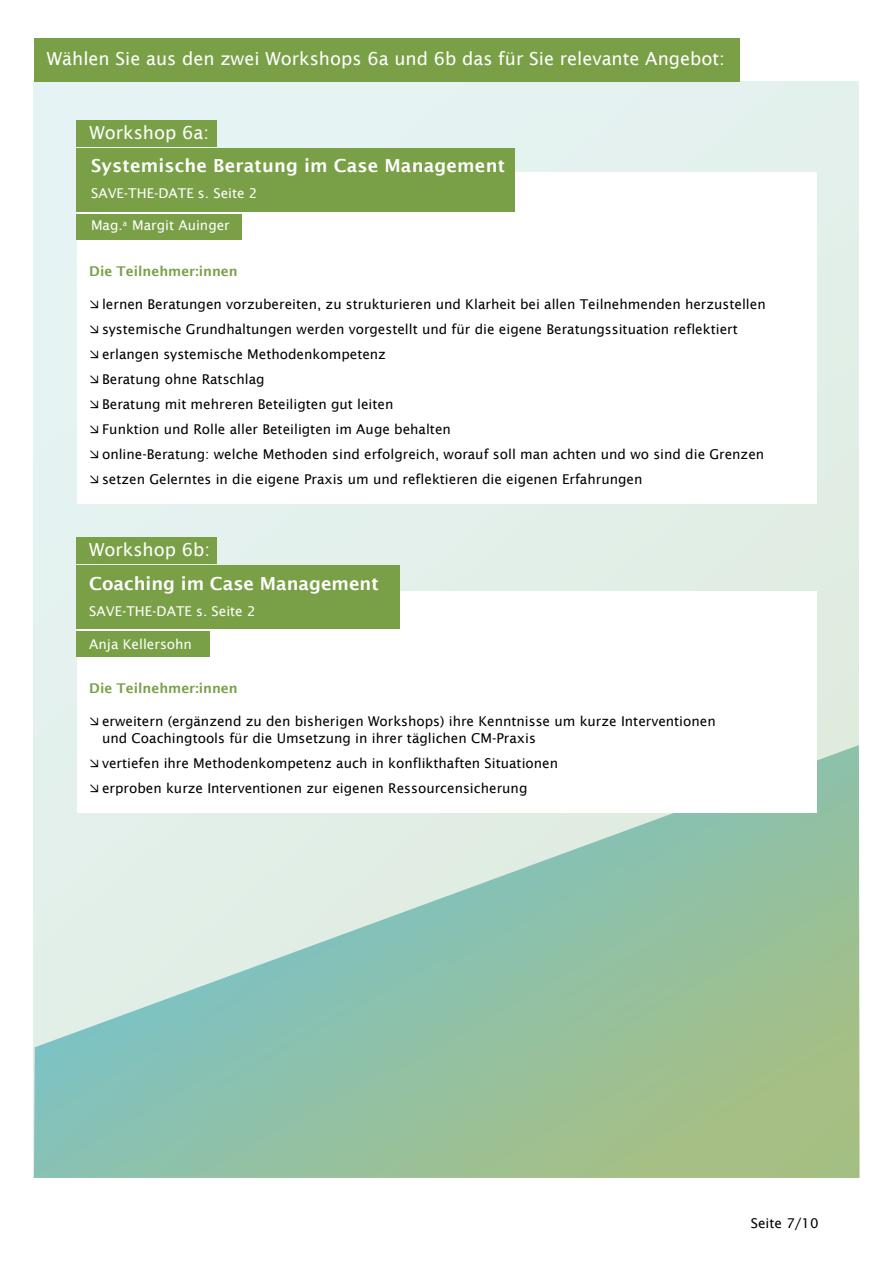
<style>
.page{position:relative;width:893px;height:1263px;background:#fff}
.page>*{position:absolute;margin:0;border:0;box-sizing:border-box;transform-origin:0 0}
.Ü_gross{font:18px "Lucida Sans";color:#fff}
.t1{font:600 18px "Lucida Sans";letter-spacing:.01em;color:#fff}
.Ü{font:18px "Lucida Sans";color:#fff}
.t2{font:13.5px/16.5px "Lucida Sans";color:#000}
.t3{font:13.5px "Lucida Sans";color:#fff}
.Teilnehmerinnen-grün{font:600 13.5px "Lucida Sans";color:#7aa047}
</style>
<div class="page">
<div style="left:34px;top:82px;width:825px;height:1096px;background:#e3f1ee"></div>
<svg style="left:34px;top:745px;width:826px;height:433px"></svg>
<div style="left:34px;top:39px;width:706px;height:43px;background:#7aa047"></div>
<div style="left:77px;top:172px;width:739px;height:331px;background:#fff"></div>
<div style="left:77px;top:148px;width:438px;height:64px;background:#7aa047"></div>
<div style="left:77px;top:214px;width:165px;height:26px;background:#7aa047"></div>
<div style="left:77px;top:120px;width:140px;height:27px;background:#7aa047"></div>
<div style="left:77px;top:591px;width:739px;height:221px;background:#fff"></div>
<div style="left:77px;top:565px;width:323px;height:64px;background:#7aa047"></div>
<div style="left:76px;top:538px;width:141px;height:26px;background:#7aa047"></div>
<div style="left:77px;top:631px;width:133px;height:26px;background:#7aa047"></div>
<p class="Ü_gross" style="left:47px;top:49px;width:679px">Wählen Sie aus den zwei Workshops 6a und 6b das für Sie relevante Angebot:</p>
<p class="Ü" style="left:89px;top:122px;width:121px">Workshop 6a:</p>
<p class="t1" style="left:91px;top:155px;width:415px">Systemische Beratung im Case Management</p>
<p class="t3" style="left:91px;top:186px;width:168px">SAVE-THE-DATE s. Seite 2</p>
<p class="t3" style="left:91px;top:218px;width:140px">Mag.<sup>a</sup> Margit Auinger</p>
<p class="Teilnehmerinnen-grün" style="left:89px;top:263px;width:150px">Die Teilnehmer:innen</p>
<p class="t2" style="left:102px;top:296px;width:665px">lernen Beratungen vorzubereiten, zu strukturieren und Klarheit bei allen Teilnehmenden herzustellen</p>
<p class="t2" style="left:102px;top:321px;width:637px">systemische Grundhaltungen werden vorgestellt und für die eigene Beratungssituation reflektiert</p>
<p class="t2" style="left:102px;top:346px;width:285px">erlangen systemische Methodenkompetenz</p>
<p class="t2" style="left:102px;top:371px;width:164px">Beratung ohne Ratschlag</p>
<p class="t2" style="left:102px;top:396px;width:293px">Beratung mit mehreren Beteiligten gut leiten</p>
<p class="t2" style="left:102px;top:421px;width:350px">Funktion und Rolle aller Beteiligten im Auge behalten</p>
<p class="t2" style="left:102px;top:446px;width:664px">online-Beratung: welche Methoden sind erfolgreich, worauf soll man achten und wo sind die Grenzen</p>
<p class="t2" style="left:102px;top:471px;width:542px">setzen Gelerntes in die eigene Praxis um und reflektieren die eigenen Erfahrungen</p>
<p class="Ü" style="left:89px;top:539px;width:123px">Workshop 6b:</p>
<p class="t1" style="left:89px;top:573px;width:291px">Coaching im Case Management</p>
<p class="t3" style="left:89px;top:604px;width:168px">SAVE-THE-DATE s. Seite 2</p>
<p class="t3" style="left:89px;top:636px;width:104px">Anja Kellersohn</p>
<p class="Teilnehmerinnen-grün" style="left:89px;top:680px;width:150px">Die Teilnehmer:innen</p>
<p class="t2" style="left:102px;top:713px;width:615px">erweitern (ergänzend zu den bisherigen Workshops) ihre Kenntnisse um kurze Interventionen und Coachingtools für die Umsetzung in ihrer täglichen CM-Praxis</p>
<p class="t2" style="left:102px;top:755px;width:458px">vertiefen ihre Methodenkompetenz auch in konflikthaften Situationen</p>
<p class="t2" style="left:102px;top:780px;width:427px">erproben kurze Interventionen zur eigenen Ressourcensicherung</p>
<p class="t2" style="left:751px;top:1215px;width:69px">Seite 7/10</p>
</div>
